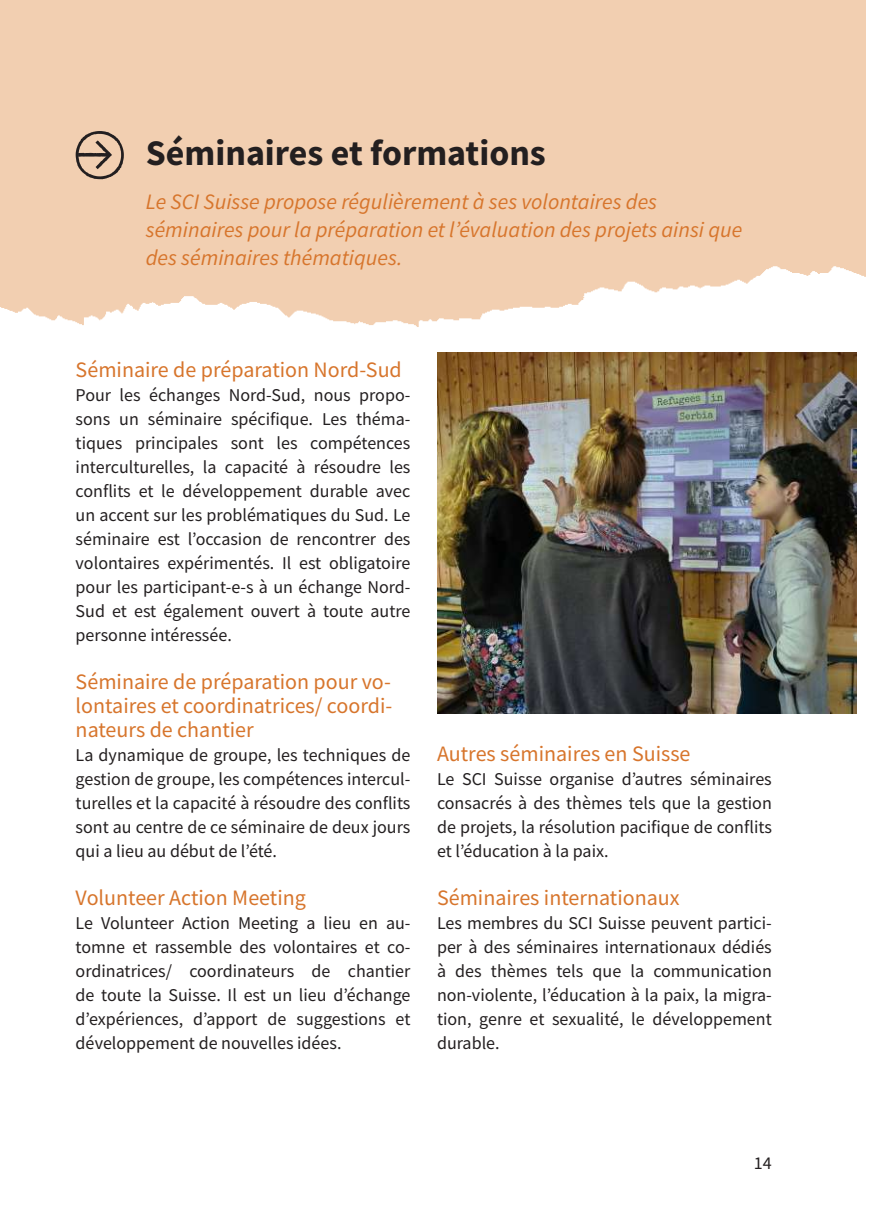
<style>
.page{position:relative;width:874px;height:1225px;background:#fff}
.page>*{position:absolute;margin:0;border:0;box-sizing:border-box;transform-origin:0 0}
.t1{font:700 36px "Source Sans Pro";color:#231f20}
.t2{font:22px/24px "Source Sans Pro";color:#d7752c;text-align:justify}
.t3{font:italic 22px/28px "Source Sans Pro";color:#d7752c}
.t4{font:18px/24px "Source Sans Pro";color:#231f20;text-align:justify}
</style>
<div class="page">
<svg style="left:76px;top:131px;width:48px;height:48px;background:#b99f89"></svg>
<img style="left:437px;top:352px;width:419px;height:361px">
<h1 class="t1" style="left:146px;top:129px;width:401px">Séminaires et formations</h1>
<p class="t3" style="left:146px;top:187px;width:597px">Le SCI Suisse propose régulièrement à ses volontaires des séminaires pour la préparation et l’évaluation des projets ainsi que des séminaires thématiques.</p>
<p class="t2" style="left:76px;top:358px;width:327px">Séminaire de préparation Nord-Sud</p>
<p class="t4" style="left:76px;top:383px;width:336px">Pour les échanges Nord-Sud, nous propo&shy;sons un séminaire spécifique. Les théma&shy;tiques principales sont les compétences interculturelles, la capacité à résoudre les conflits et le développement durable avec un accent sur les problématiques du Sud. Le séminaire est l’occasion de rencontrer des volontaires expérimentés. Il est obligatoire pour les participant-e-s à un échange Nord-Sud et est également ouvert à toute autre personne intéressée.</p>
<p class="t2" style="left:76px;top:670px;width:318px">Séminaire de préparation pour vo&shy;lontaires et coordinatrices/ coordi&shy;nateurs de chantier</p>
<p class="t4" style="left:76px;top:743px;width:336px">La dynamique de groupe, les techniques de gestion de groupe, les compétences intercul&shy;turelles et la capacité à résoudre des conflits sont au centre de ce séminaire de deux jours qui a lieu au début de l’été.</p>
<p class="t2" style="left:76px;top:886px;width:232px">Volunteer Action Meeting</p>
<p class="t4" style="left:76px;top:911px;width:336px">Le Volunteer Action Meeting a lieu en au&shy;tomne et rassemble des volontaires et co&shy;ordinatrices/ coordinateurs de chantier de toute la Suisse. Il est un lieu d’échange d’expériences, d’apport de suggestions et développement de nouvelles idées.</p>
<p class="t2" style="left:437px;top:742px;width:255px">Autres séminaires en Suisse</p>
<p class="t4" style="left:437px;top:767px;width:336px">Le SCI Suisse organise d’autres séminaires consacrés à des thèmes tels que la gestion de projets, la résolution pacifique de conflits et l’éducation à la paix.</p>
<p class="t2" style="left:437px;top:886px;width:244px">Séminaires internationaux</p>
<p class="t4" style="left:437px;top:911px;width:336px">Les membres du SCI Suisse peuvent partici&shy;per à des séminaires internationaux dédiés à des thèmes tels que la communication non-violente, l’éducation à la paix, la migra&shy;tion, genre et sexualité, le développement durable.</p>
<p class="t4" style="left:753px;top:1151px;width:19px">14</p>
</div>
